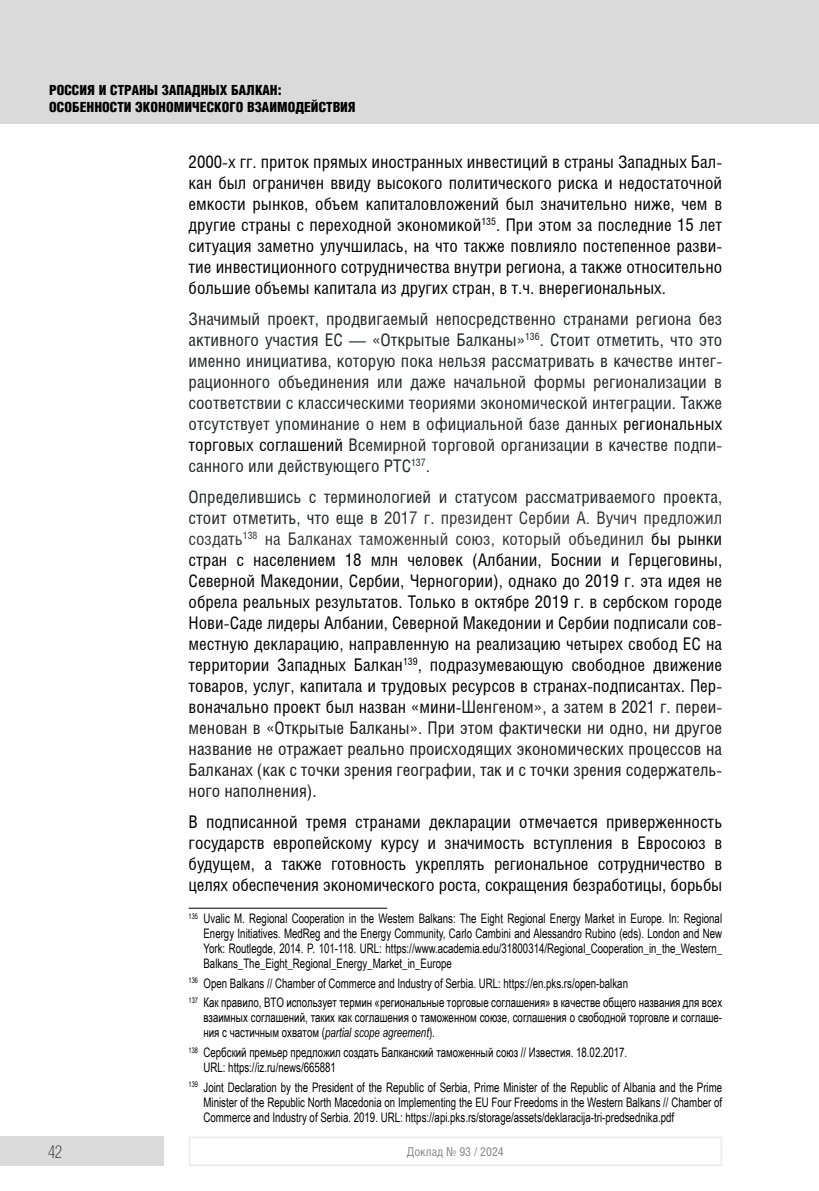
<style>
.page{position:relative;width:819px;height:1191px;background:#fff}
.page>*{position:absolute;margin:0;border:0;box-sizing:border-box;transform-origin:0 0}
.t1{font:17.5px/21px "Helios Cond";color:#000;text-align:justify}
.t2{font:17.5px/21px "Helios Cond";color:#212529;text-align:justify}
.t3{font:17.5px "Helios Cond Thin C";color:#000}
.t4{font:900 14px/17.5px "Helios Cond";color:#000}
.t5{font:13.12px/14.9px "Arial Narrow";color:#000;scale:.9 1}
.t6{font:12.25px "Helios Cond";color:#878787}
.s1{color:#000}
.s2{color:#212529}
.s3{color:#353535}
.s4{color:#1a1a1a}
.s5{font-style:italic}
</style>
<div class="page">
<div style="left:0;top:0;width:819px;height:124px;background:#dadada"></div>
<div style="left:0;top:1136px;width:164px;height:30px;background:#dadada"></div>
<div style="left:189px;top:1136px;width:533px;height:30px;border:2px solid #ededed"></div>
<hr style="left:189px;top:908px;width:198px;height:1px;background:#000">
<p class="t4" style="left:49px;top:81px;width:308px">РОССИЯ И СТРАНЫ ЗАПАДНЫХ БАЛКАН:<br>ОСОБЕННОСТИ ЭКОНОМИЧЕСКОГО ВЗАИМОДЕЙСТВИЯ</p>
<p class="t1" style="left:189px;top:151px;width:535px">2000-х гг. приток прямых иностранных инвестиций в страны Западных Бал&shy;кан был ограничен ввиду высокого политического риска и недостаточной емкости рынков, объем капиталовложений был значительно ниже, чем в другие страны с переходной экономикой<sup>135</sup>. При этом за последние 15 лет ситуация заметно улучшилась, на что также повлияло постепенное разви&shy;тие инвестиционного сотрудничества внутри региона, а также относительно большие объемы капитала из других стран, в т.ч. внерегиональных.</p>
<p class="t2" style="left:189px;top:308px;width:535px">Значимый проект, продвигаемый непосредственно странами региона без активного участия ЕС — «Открытые Балканы»<sup>136</sup>. Стоит отметить, что это именно инициатива, которую пока нельзя рассматривать в качестве интег&shy;рационного объединения или даже начальной формы регионализации в соответствии с классическими теориями экономической интеграции. Также отсутствует упоминание о нем в официальной базе данных <span class="s1">региональных торговых соглашений</span> Всемирной торговой организации в качестве подпи&shy;санного или действующего РТС<sup>137</sup>.</p>
<p class="t1" style="left:189px;top:485px;width:535px"><span class="s2">Определившись с терминологией и статусом рассматриваемого проекта, стоит отметить, что еще в</span> <span class="s3">2017 г. президент Сербии А. Вучич предложил создать</span><sup>138</sup> <span class="s3">на Балканах таможенный союз, который объединил</span> бы рынки стран с населением 18 млн человек (Албании, Боснии и Герцеговины, Северной Македонии, Сербии, Черногории), однако до 2019 г. эта идея не обрела реальных результатов. Только в октябре 2019 г. в сербском городе Нови-Саде лидеры Албании, Северной Македонии и Сербии подписали сов&shy;местную декларацию, направленную на реализацию четырех свобод ЕС на территории Западных Балкан<sup>139</sup>, подразумевающую свободное движение товаров, услуг, капитала и трудовых ресурсов в странах-подписантах. Пер&shy;воначально проект был назван «мини-<span class="s4">Шенгеном», а затем в 2021 г. переи&shy;менован в «Открытые Балканы». При этом фактически ни одно, ни другое название не отражает реально происходящих экономических процессов на Балканах (как с точки зрения географии, так и с точки зрения содержатель&shy;ного наполнения).</span></p>
<p class="t1" style="left:189px;top:810px;width:535px">В подписанной тремя странами декларации отмечается приверженность государств европейскому курсу и значимость вступления в Евросоюз в будущем, а также готовность укреплять региональное сотрудничество в целях обеспечения экономического роста, сокращения безработицы, борьбы</p>
<p class="t5" style="left:203px;top:910px;width:577px;text-align:justify;text-indent:-15px"><sup>135</sup> Uvalic M. Regional Cooperation in the Western Balkans: The Eight Regional Energy Market in Europe. In: Regional Energy Initiatives. MedReg and the Energy Community, Carlo Cambini and Alessandro Rubino (eds). London and New York: Routlegde, 2014. P. 101-118. URL: https://www.academia.edu/31800314/Regional_Cooperation_in_the_Western_ Balkans_The_Eight_Regional_Energy_Market_in_Europe</p>
<p class="t5" style="left:189px;top:972px;width:594px;line-height:19.8px"><sup>136</sup> Open Balkans // Chamber of Commerce and Industry of Serbia. URL: https://en.pks.rs/open-balkan<br><sup>137</sup> Как правило, ВТО использует термин «региональные торговые соглашения» в качестве общего названия для всех</p>
<p class="t5" style="left:203px;top:1009px;width:577px">взаимных соглашений, таких как соглашения о таможенном союзе, соглашения о свободной торговле и соглаше&shy;ния с частичным охватом (<span class="s5">partial scope agreement</span>).</p>
<p class="t5" style="left:203px;top:1044px;width:472px;text-indent:-15px"><sup>138</sup> Сербский премьер предложил создать Балканский таможенный союз // Известия. 18.02.2017.<br>URL: https://iz.ru/news/665881</p>
<p class="t5" style="left:203px;top:1079px;width:578px;text-align:justify;text-indent:-15px"><sup>139</sup> Joint Declaration by the President of the Republic of Serbia, Prime Minister of the Republic of Albania and the Prime Minister of the Republic North Macedonia оn Implementing the EU Four Freedoms in the Western Balkans // Chamber of Commerce and Industry of Serbia. 2019. URL: https://api.pks.rs/storage/assets/deklaracija-tri-predsednika.pdf</p>
<p class="t3" style="left:48px;top:1142px;width:16px">42</p>
<p class="t6" style="left:407px;top:1144px;width:98px">Доклад № 93 / 2024</p>
</div>
